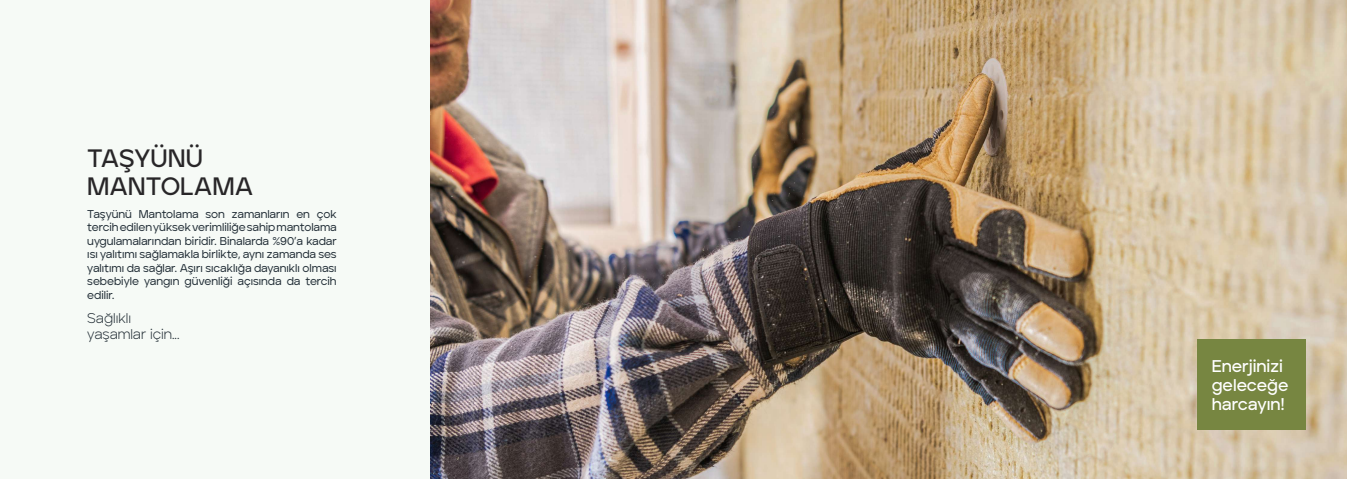
<style>
.page{position:relative;width:1347px;height:479px;background:#fff}
.page>*{position:absolute;margin:0;border:0;box-sizing:border-box;transform-origin:0 0}
.t1{font:600 25px/28.1px "Aventa";color:#282628}
.t2{font:600 16.88px/19px "Aventa";color:#fff}
.t3{font:300 14px/15.8px "Aventa";color:#232e36}
.t4{font:500 11.25px/13.5px "Aventa";color:#222e37;text-align:justify}
</style>
<div class="page">
<div style="left:0;top:0;width:431px;height:478px;background:#f6faf6"></div>
<img style="left:431px;top:0;width:915px;height:478px">
<div style="left:1197px;top:339px;width:108px;height:91px;background:#778641"></div>
<h1 class="t1" style="left:87px;top:144px;width:167px">TAŞYÜNÜ<br>MANTOLAMA</h1>
<p class="t4" style="left:87px;top:207px;width:251px">Taşyünü Mantolama son zamanların en çok tercih edilen yüksek verimliliğe sahip mantolama uygulamalarından biridir. Binalarda %90’a kadar ısı yalıtımı sağlamakla birlikte, aynı zamanda ses yalıtımı da sağlar. Aşırı sıcaklığa dayanıklı olması sebebiyle yangın güvenliği açısında da tercih edilir.</p>
<p class="t3" style="left:87px;top:309px;width:94px">Sağlıklı yaşamlar için...</p>
<h2 class="t2" style="left:1211px;top:356px;width:78px">Enerjinizi geleceğe harcayın!</h2>
</div>
